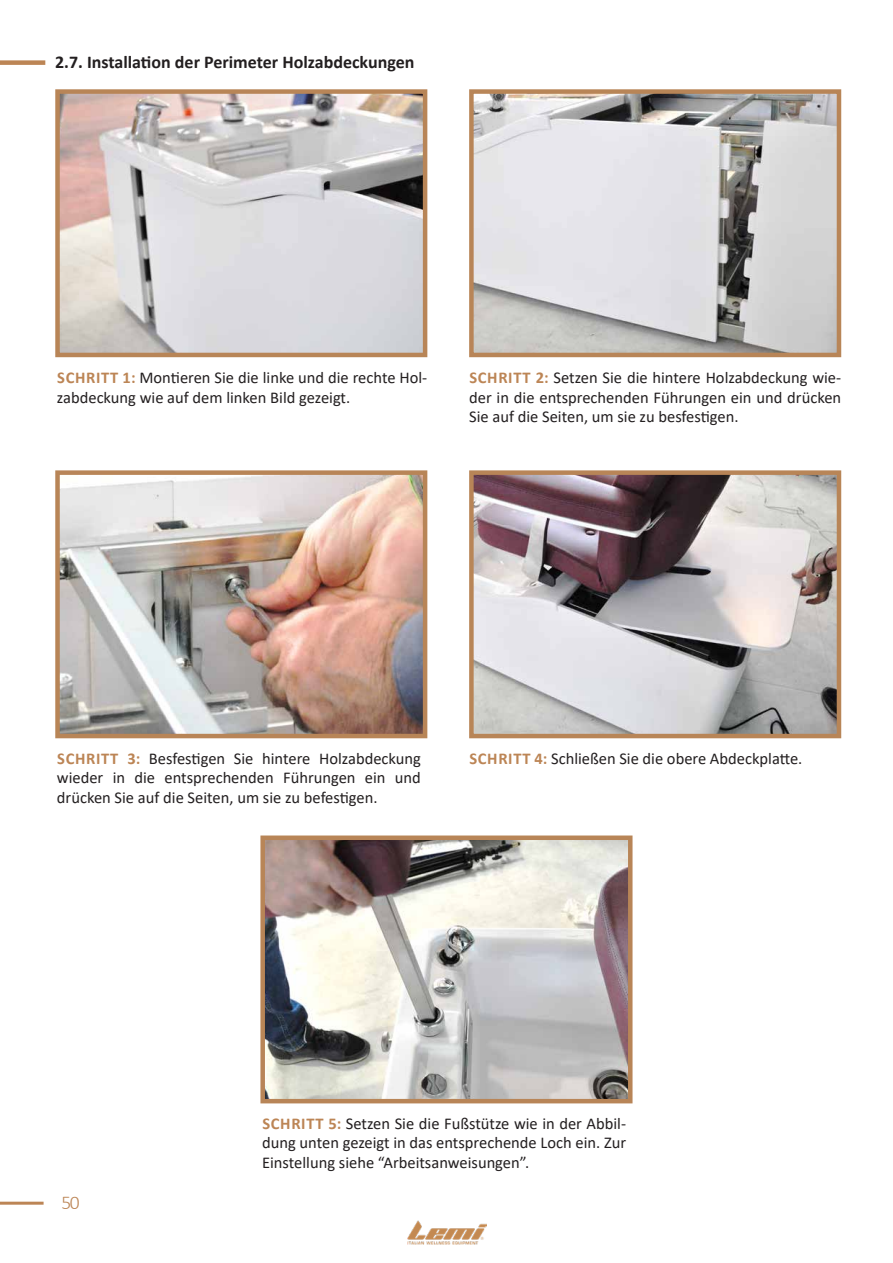
<style>
.page{position:relative;width:893px;height:1263px;background:#fff}
.page>*{position:absolute;margin:0;border:0;box-sizing:border-box;transform-origin:0 0}
.t1{font:300 19.5px "Calibri";color:#bc8555}
.t2{font:700 18px "Calibri";color:#231f20}
.t3{font:16.5px/19.5px "Calibri";color:#231f20;text-align:justify}
.s1{font-weight:700;color:#bc8555}
</style>
<div class="page">
<img style="left:407px;top:1220px;width:80px;height:24px">
<hr style="left:0;top:1202px;width:44px;height:3px;background:#bc8555">
<div style="left:0;top:60px;width:45px;height:5px;background:#bc8555"></div>
<img style="left:60px;top:94px;width:362px;height:258px">
<div style="left:55px;top:89px;width:372px;height:268px;border:4px solid #b88557"></div>
<img style="left:60px;top:475px;width:362px;height:258px">
<div style="left:55px;top:470px;width:372px;height:268px;border:4px solid #b88557"></div>
<img style="left:265px;top:840px;width:362px;height:258px">
<div style="left:260px;top:835px;width:372px;height:268px;border:4px solid #b88557"></div>
<img style="left:474px;top:94px;width:362px;height:258px">
<div style="left:469px;top:89px;width:372px;height:268px;border:4px solid #b88557"></div>
<img style="left:474px;top:475px;width:362px;height:258px">
<div style="left:469px;top:470px;width:372px;height:268px;border:4px solid #b88557"></div>
<p class="t2" style="left:55px;top:49px;width:361px">2.7. Installation der Perimeter Holzabdeckungen</p>
<p class="t3" style="left:57px;top:367px;width:372px"><span class="s1">SCHRITT 1:</span> Montieren Sie die linke und die rechte Hol&shy;zabdeckung wie auf dem linken Bild gezeigt.</p>
<p class="t3" style="left:469px;top:367px;width:374px"><span class="s1">SCHRITT 2:</span> Setzen Sie die hintere Holzabdeckung wie&shy;der in die entsprechenden Führungen ein und drücken Sie auf die Seiten, um sie zu besfestigen.</p>
<p class="t3" style="left:57px;top:748px;width:365px"><span class="s1">SCHRITT 3:</span> Besfestigen Sie hintere Holzabdeckung wieder in die entsprechenden Führungen ein und drücken Sie auf die Seiten, um sie zu befestigen.</p>
<p class="t3" style="left:469px;top:748px;width:334px"><span class="s1">SCHRITT 4:</span> Schließen Sie die obere Abdeckplatte.</p>
<p class="t1" style="left:62px;top:1190px;width:20px">50</p>
<p class="t3" style="left:262px;top:1113px;width:365px"><span class="s1">SCHRITT 5:</span> Setzen Sie die Fußstütze wie in der Abbil&shy;dung unten gezeigt in das entsprechende Loch ein. Zur Einstellung siehe “Arbeitsanweisungen”.</p>
</div>
